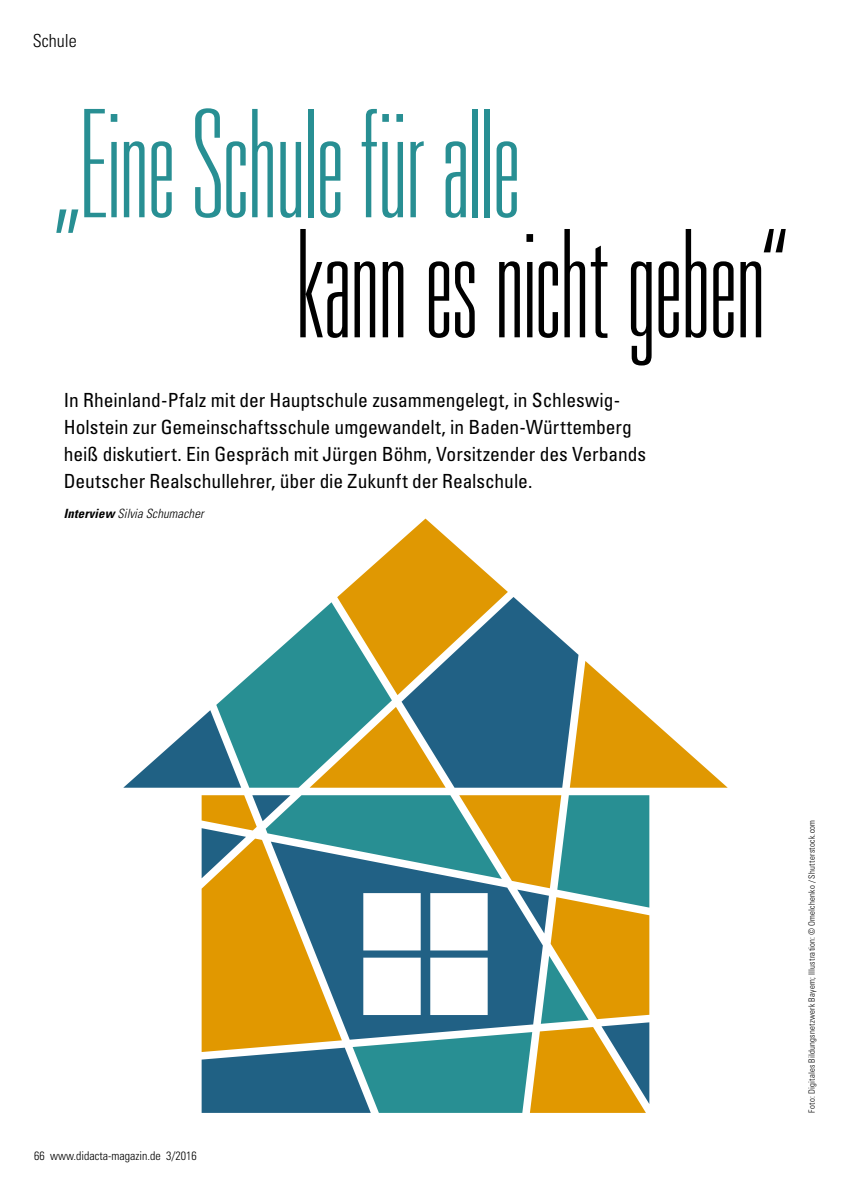
<style>
.page{position:relative;width:851px;height:1191px;background:#fff}
.page>*{position:absolute;margin:0;border:0;box-sizing:border-box;transform-origin:0 0}
.Headline_UltraCond{font:100 ultra-condensed 150px "Univers LT Std";letter-spacing:-.01em;color:#288f93}
.Headline_UltraCond-2{font:100 ultra-condensed 150px "Univers LT Std";letter-spacing:-.01em;color:#000}
.Einstieg{font:condensed 19.5px/27px "Univers LT Std";letter-spacing:-.005em;color:#000}
.t1{font:300 condensed 18px "Univers LT Std";color:#000}
.Von_Autor{font:italic 300 condensed 12.75px "Univers LT Std";letter-spacing:.01em;color:#000}
.t2{font:300 condensed 12px "Univers LT Std";color:#000}
.Credit{font:300 condensed 8.7px "Univers LT Std";letter-spacing:.025em;color:#000}
.s1{font-weight:700}
</style>
<div class="page">
<svg style="left:201px;top:795px;width:448px;height:317px"></svg>
<svg style="left:124px;top:518px;width:603px;height:269px"></svg>
<p class="t1" style="left:33px;top:30px;width:45px">Schule</p>
<p class="Headline_UltraCond" style="left:55px;top:88px;width:467px">„Eine Schule für alle</p>
<p class="Headline_UltraCond-2" style="left:295px;top:208px;width:493px">kann es nicht geben“</p>
<p class="Einstieg" style="left:64px;top:386px;width:583px">In Rheinland-Pfalz mit der Hauptschule zusammengelegt, in Schleswig-Holstein zur Gemeinschaftsschule umgewandelt, in Baden-Württemberg heiß diskutiert. Ein Gespräch mit Jürgen Böhm, Vorsitzender des Verbands Deutscher Realschullehrer, über die Zukunft der Realschule.</p>
<p class="Von_Autor" style="left:64px;top:506px;width:141px"><span class="s1">Interview</span> Silvia Schumacher</p>
<p class="t2" style="left:34px;top:1148px;width:164px">66 www.didacta-magazin.de 3/2016</p>
<p class="Credit" style="left:806px;top:1112px;width:294px;rotate:-90deg">Foto: Digitales Bildungsnetzwerk Bayern; Illustration: © Omelchenko / Shutterstock.com</p>
</div>
